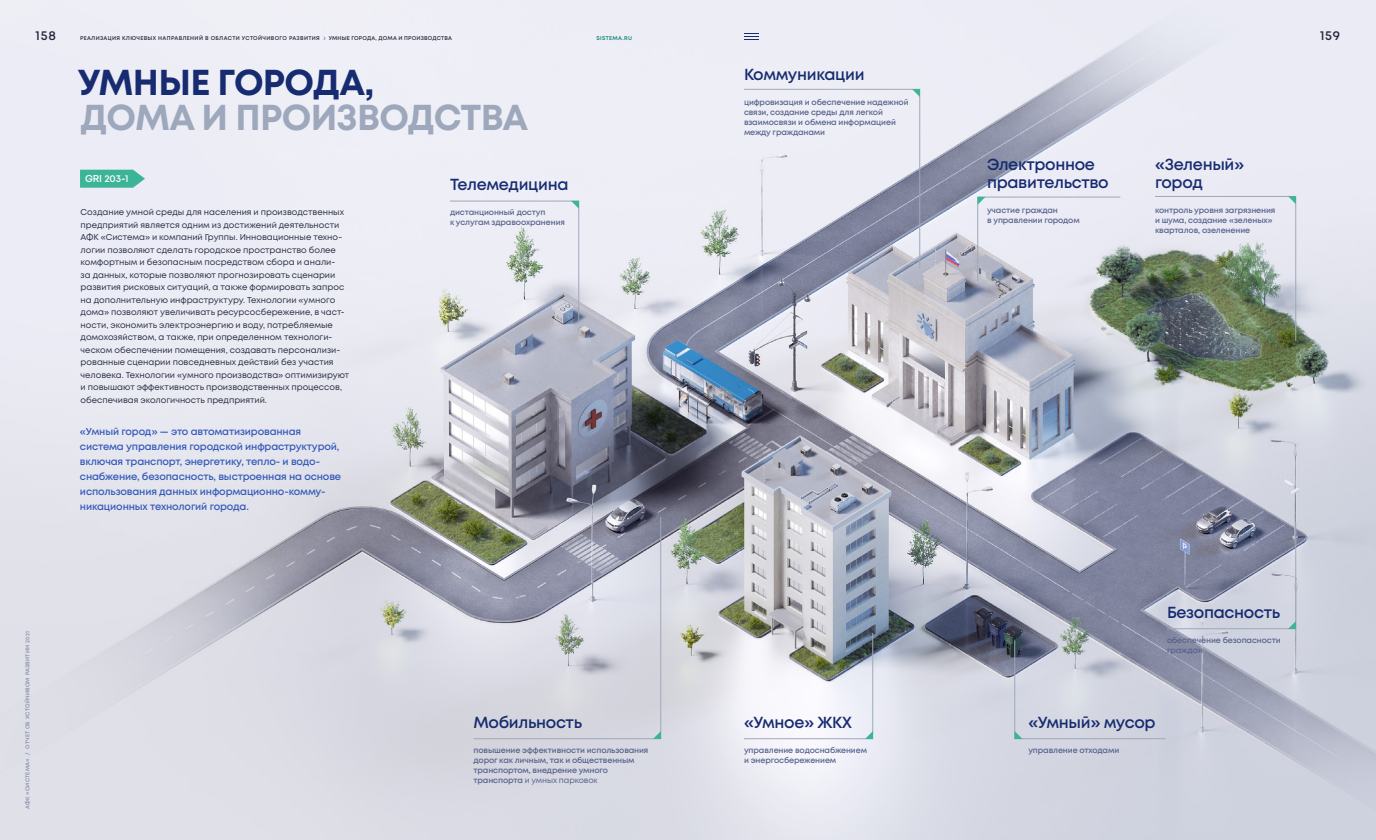
<style>
.page{position:relative;width:1376px;height:840px;background:#fff}
.page>*{position:absolute;margin:0;border:0;box-sizing:border-box;transform-origin:0 0}
.t1{font:700 36px "Mont";letter-spacing:-.02em;color:#9ea8bc}
.t2{font:700 36px "Mont";letter-spacing:-.02em;color:#172b70}
.t3{font:600 16px/17.5px "Mont";letter-spacing:-.02em;color:#172b70}
.t4{font:600 13px "Mont";letter-spacing:.06em;color:#23263a}
.t5{font:600 10px/15px "Mont";letter-spacing:-.015em;color:#355aba}
.t6{font:600 10px "Mont";letter-spacing:-.015em;color:#fff}
.t7{font:8.5px/12.5px "Mont";color:#2a3246}
.t8{font:600 8px/10px "Mont";letter-spacing:-.015em;color:#56628c}
.t9{font:600 5.5px "Mont";color:#23263a}
.t10{font:600 5.5px "Mont";letter-spacing:.04em;color:#838ea9}
.t11{font:600 5.5px "Mont";letter-spacing:.06em;color:#007d70}
.s1{color:#6e95ce}
.s2{font-weight:400}
</style>
<div class="page">
<img style="left:0;top:0;width:1376px;height:840px">
<svg style="left:80px;top:170px;width:65px;height:18px"></svg>
<svg style="left:450px;top:201px;width:129px;height:120px;background:#e0e2e8"></svg>
<svg style="left:1014px;top:640px;width:152px;height:99px;background:#c1c5d2"></svg>
<svg style="left:1166px;top:521px;width:130px;height:108px;background:#a1a6b8"></svg>
<img style="left:1154px;top:196px;width:142px;height:145px">
<svg style="left:977px;top:197px;width:144px;height:85px;background:#dddfe8"></svg>
<svg style="left:744px;top:632px;width:129px;height:107px"></svg>
<svg style="left:473px;top:516px;width:188px;height:223px;background:#c2c3cc"></svg>
<svg style="left:744px;top:89px;width:176px;height:180px;background:#d2d3df"></svg>
<svg style="left:744px;top:33px;width:15px;height:7px"></svg>
<h3 class="t4" style="left:35px;top:27px;width:22px">158</h3>
<p class="t9" style="left:80px;top:35px;width:9px">Реализация</p>
<p class="t9" style="left:122px;top:35px;width:6px">ключевых</p>
<p class="t9" style="left:158px;top:35px;width:5px">направлений</p>
<p class="t9" style="left:205px;top:35px;width:11px">в области</p>
<p class="t9" style="left:242px;top:35px;width:6px">устойчивого</p>
<p class="t9" style="left:289px;top:35px;width:5px">развития</p>
<p class="t9" style="left:329px;top:35px;width:9px">Умные</p>
<p class="t9" style="left:352px;top:35px;width:5px">города</p>
<p class="t9" style="left:376px;top:35px;width:9px">, дома</p>
<p class="t9" style="left:399px;top:35px;width:11px">и производства</p>
<p class="t11" style="left:596px;top:35px;width:37px">SISTEMA.RU</p>
<h3 class="t4" style="left:1320px;top:27px;width:22px">159</h3>
<h1 class="t2" style="left:78px;top:59px;width:298px">УМНЫЕ ГОРОДА,</h1>
<h1 class="t1" style="left:80px;top:94px;width:450px">ДОМА И ПРОИЗВОДСТВА</h1>
<p class="t6" style="left:85px;top:172px;width:45px">GRI 203-1</p>
<p class="t7" style="left:81px;top:206px;width:270px">Создание умной среды для населения и производственных предприятий является одним из достижений деятельности АФК «Система» и компаний Группы. Инновационные техно&shy;логии позволяют сделать городское пространство более комфортным и безопасным посредством сбора и анали-<br>за данных, которые позволяют прогнозировать сценарии развития рисковых ситуаций, а также формировать запрос на дополнительную инфраструктуру. Технологии «умного дома» позволяют увеличивать ресурсосбережение, в част&shy;ности, экономить электроэнергию и воду, потребляемые домохозяйством, а также, при определенном технологи&shy;ческом обеспечении помещения, создавать персонализи&shy;рованные сценарии повседневных действий без участия человека. Технологии «умного производства» оптимизируют и повышают эффективность производственных процессов, обеспечивая экологичность предприятий.</p>
<p class="t5" style="left:80px;top:424px;width:263px">«Умный город» — это автоматизированная система управления городской инфраструктурой, включая транспорт, энергетику, тепло- и водо&shy;снабжение, безопасность, выстроенная на основе использования данных информационно-комму&shy;никационных технологий города.</p>
<h2 class="t3" style="left:450px;top:176px;width:120px">Телемедицина</h2>
<p class="t8" style="left:450px;top:207px;width:117px">дистанционный доступ<br>к услугам здравоохранения</p>
<p class="t10" style="left:24px;top:809px;width:179px;rotate:-90deg">АФК «СИСТЕМА» <span class="s1">/</span> ОТЧЕТ ОБ УСТОЙЧИВОМ РАЗВИТИИ 2021</p>
<h2 class="t3" style="left:474px;top:713px;width:110px">Мобильность</h2>
<p class="t8" style="left:474px;top:745px;width:177px">повышение эффективности использования дорог как личным, так и общественным транспортом, внедрение умного транспорта <span class="s2">и умных парковок</span></p>
<h2 class="t3" style="left:744px;top:66px;width:122px">Коммуникации</h2>
<p class="t8" style="left:744px;top:97px;width:166px">цифровизация и обеспечение надежной связи, создание среды для легкой взаимосвязи и обмена информацией между гражданами</p>
<h2 class="t3" style="left:987px;top:156px;width:123px">Электронное правительство</h2>
<p class="t8" style="left:987px;top:205px;width:94px">участие граждан<br>в управлении городом</p>
<h2 class="t3" style="left:1155px;top:156px;width:91px">«Зеленый» город</h2>
<p class="t8" style="left:1155px;top:205px;width:122px">контроль уровня загрязнения и шума, создание «зеленых» кварталов, озеленение</p>
<h2 class="t3" style="left:744px;top:713px;width:109px">«Умное» ЖКХ</h2>
<p class="t8" style="left:744px;top:745px;width:125px">управление водоснабжением и энергосбережением</p>
<h2 class="t3" style="left:1167px;top:603px;width:115px">Безопасность</h2>
<p class="t8" style="left:1167px;top:635px;width:115px">обеспечение безопасности граждан</p>
<h2 class="t3" style="left:1028px;top:713px;width:129px">«Умный» мусор</h2>
<p class="t8" style="left:1028px;top:745px;width:92px">управление отходами</p>
</div>
